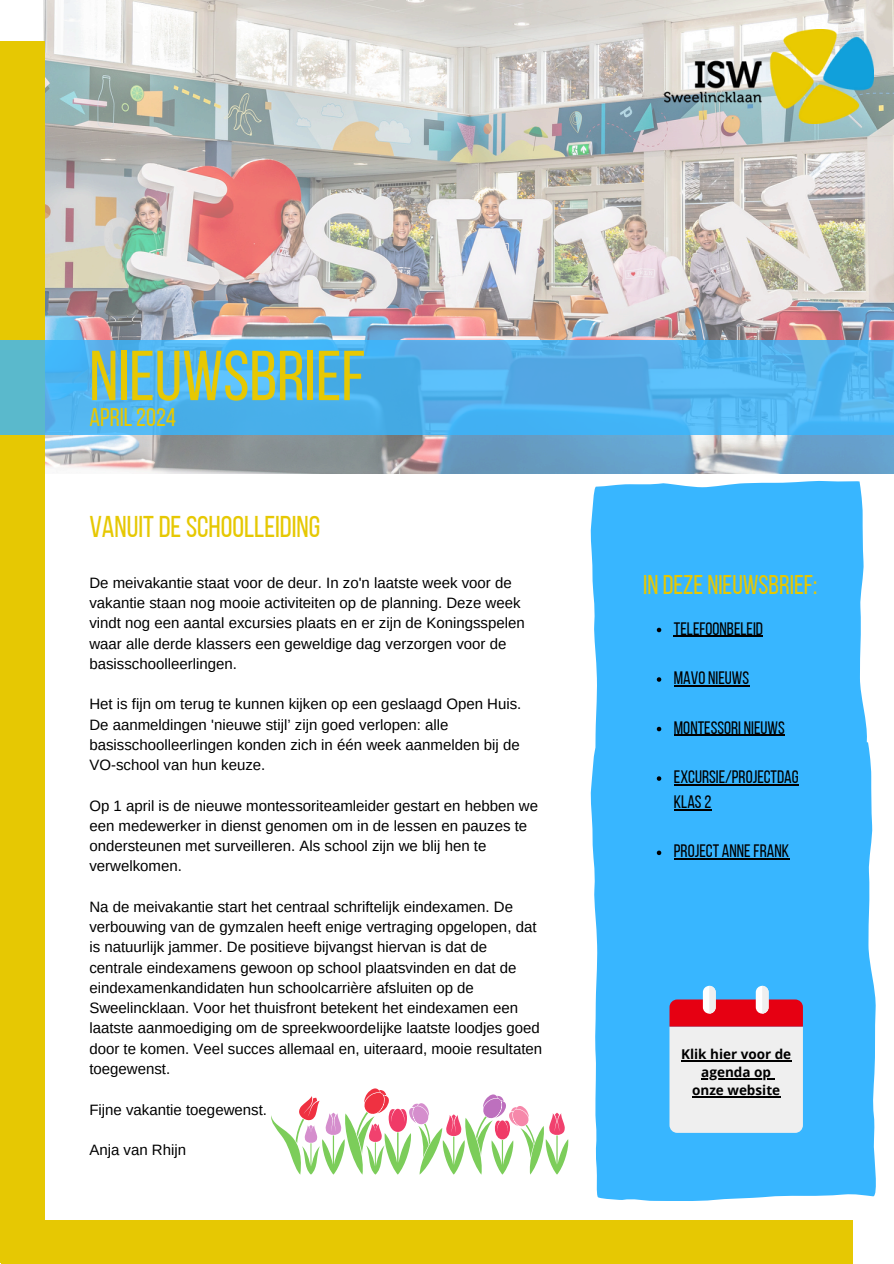
<style>
.page{position:relative;width:894px;height:1264px;background:#fff}
.page>*{position:absolute;margin:0;border:0;box-sizing:border-box;transform-origin:0 0}
.t1{font:70.5px "Bebas Neue";color:#e6c803}
.t2{font:30px "Bebas Neue";color:#e6c803}
.t3{font:27px "Bebas Neue";color:#e6c803}
.t4{font:25.5px "Bebas Neue";color:#e6c803}
.t5{font:18px/24.8px "Bebas Neue";color:#000}
.t6{font:15px/20.2px "Arimo";color:#000}
.t7{font:700 13.5px/18px "Open Sans";color:#000;text-align:center}
</style>
<div class="page">
<img style="left:44px;top:0;width:849px;height:473px">
<img style="left:664px;top:30px;width:209px;height:93px">
<div style="left:0;top:41px;width:45px;height:1222px;background:#e6c803"></div>
<svg style="left:0;top:341px;width:893px;height:94px;background:#4fb2ed"></svg>
<div style="left:1px;top:1220px;width:851px;height:43px;background:#e6c803"></div>
<div style="left:590px;top:481px;width:277px;height:260px;background:#38b6ff"></div>
<div style="left:590px;top:741px;width:286px;height:460px;background:#38b6ff"></div>
<svg style="left:669px;top:985px;width:133px;height:147px"></svg>
<hr style="left:692px;top:1096px;width:88px;height:1px;background:#000">
<svg style="left:271px;top:1088px;width:297px;height:86px"></svg>
<div style="left:632px;top:568px;width:195px;height:38px;background:#38b6ff"></div>
<svg style="left:656px;top:627px;width:5px;height:5px"></svg>
<hr style="left:673px;top:635px;width:89px;height:1px;background:#000">
<svg style="left:656px;top:677px;width:5px;height:4px"></svg>
<hr style="left:673px;top:685px;width:76px;height:1px;background:#000">
<svg style="left:656px;top:726px;width:5px;height:5px"></svg>
<hr style="left:673px;top:734px;width:111px;height:1px;background:#000">
<svg style="left:656px;top:776px;width:5px;height:4px"></svg>
<hr style="left:673px;top:784px;width:125px;height:1px;background:#000">
<hr style="left:673px;top:809px;width:38px;height:1px;background:#000">
<svg style="left:656px;top:850px;width:5px;height:5px"></svg>
<hr style="left:673px;top:858px;width:115px;height:1px;background:#000">
<h5 class="t1" style="left:89px;top:347px;width:277px">NIEUWSBRIEF</h5>
<h5 class="t4" style="left:89px;top:407px;width:88px">APRIL2024</h5>
<p class="t2" style="left:89px;top:514px;width:232px">VANUITDESCHOOLLEIDING</p>
<p class="t6" style="left:89px;top:572px;width:437px">De meivakantie staat voor de deur. In zo'n laatste week voor de vakantie staan nog mooie activiteiten op de planning. Deze week vindt nog een aantal excursies plaats en er zijn de Koningsspelen waar alle derde klassers een geweldige dag verzorgen voor de basisschoolleerlingen.</p>
<p class="t6" style="left:89px;top:694px;width:433px">Het is fijn om terug te kunnen kijken op een geslaagd Open Huis.<br>De aanmeldingen 'nieuwe stijl’ zijn goed verlopen: alle basisschoolleerlingen konden zich in één week aanmelden bij de VO-school van hun keuze.</p>
<p class="t6" style="left:89px;top:795px;width:450px">Op 1 april is de nieuwe montessoriteamleider gestart en hebben we een medewerker in dienst genomen om in de lessen en pauzes te ondersteunen met surveilleren. Als school zijn we blij hen te verwelkomen.</p>
<p class="t6" style="left:89px;top:896px;width:454px">Na de meivakantie start het centraal schriftelijk eindexamen. De verbouwing van de gymzalen heeft enige vertraging opgelopen, dat is natuurlijk jammer. De positieve bijvangst hiervan is dat de centrale eindexamens gewoon op school plaatsvinden en dat de eindexamenkandidaten hun schoolcarrière afsluiten op de Sweelincklaan. Voor het thuisfront betekent het eindexamen een laatste aanmoediging om de spreekwoordelijke laatste loodjes goed door te komen. Veel succes allemaal en, uiteraard, mooie resultaten toegewenst.</p>
<h2 class="t6" style="left:89px;top:1099px;width:179px">Fijne vakantie toegewenst.</h2>
<h5 class="t6" style="left:89px;top:1139px;width:98px">Anja van Rhijn</h5>
<h5 class="t3" style="left:643px;top:574px;width:175px">IN DEZE NIEUWSBRIEF:</h5>
<h5 class="t5" style="left:673px;top:617px;width:91px">TELEFOONBELEID</h5>
<h5 class="t5" style="left:673px;top:667px;width:77px">MAVO NIEUWS</h5>
<p class="t5" style="left:673px;top:716px;width:112px">MONTESSORI NIEUWS</p>
<h1 class="t5" style="left:673px;top:766px;width:126px">EXCURSIE/PROJECTDAG<br>KLAS 2</h1>
<h3 class="t5" style="left:673px;top:840px;width:117px">PROJECT ANNE FRANK</h3>
<p class="t7" style="left:680px;top:1044px;width:112px">Klik hier voor de</p>
<p class="t7" style="left:692px;top:1062px;width:89px">agenda op onze website</p>
</div>
